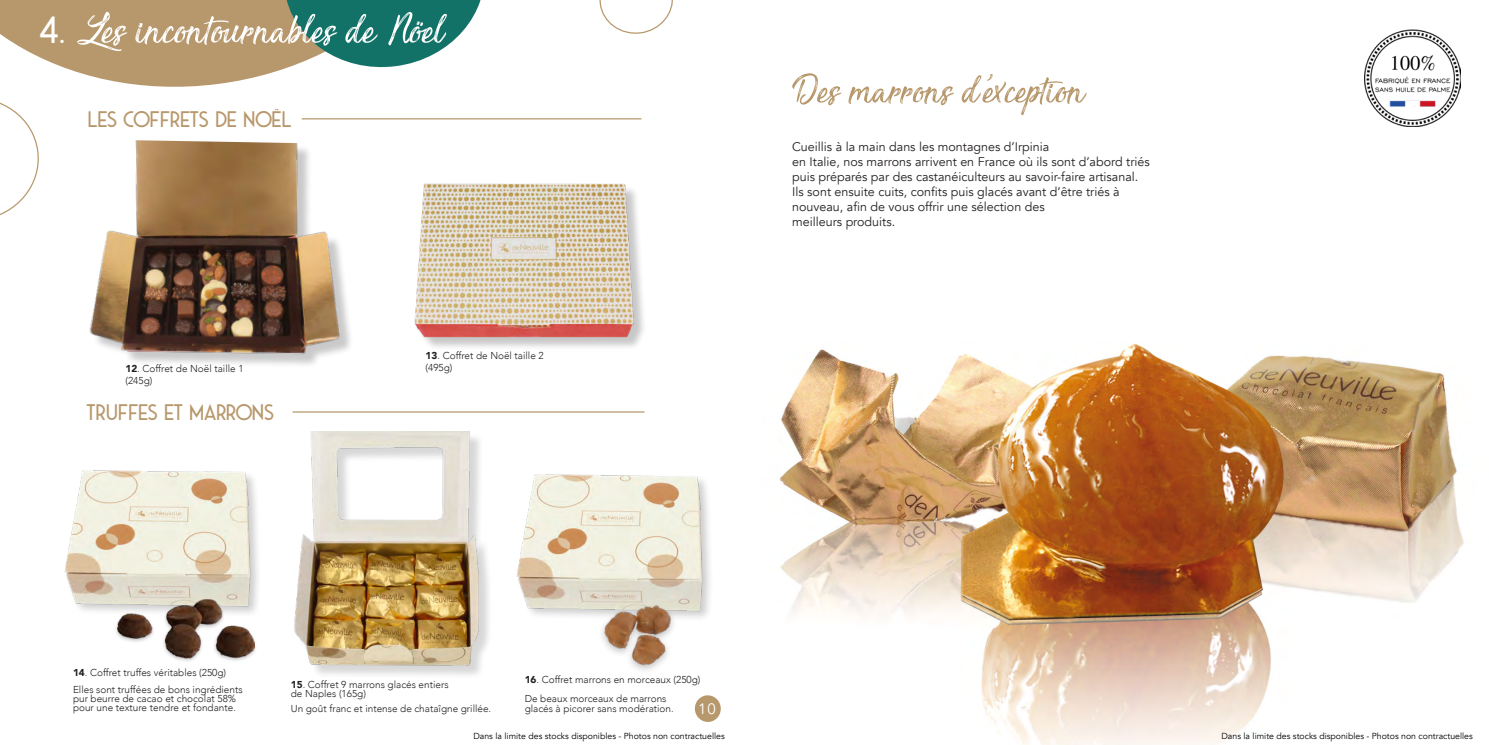
<style>
.page{position:relative;width:1489px;height:745px;background:#fff}
.page>*{position:absolute;margin:0;border:0;box-sizing:border-box;transform-origin:0 0}
.t1{font:54.12px "Sensations and Qualities";color:#fff}
.t2{font:51.25px "Sensations and Qualities";color:#b7986c}
.nom_BBC{font:22.5px "Saveur Sans Round";letter-spacing:-.03em;color:#b7986c}
.t3{font:15px "Avenir";color:#fff}
.t4{font:12.5px/15px "Avenir";color:#231f20}
.t5{font:300 10px "Avenir";color:#231f20}
.t6{font:8.75px "Avenir";color:#000001}
.s1{font-family:"Saveur Sans Round";font-size:37.88px}
.s2{font-weight:900}
</style>
<div class="page">
<img style="left:780px;top:126px;width:684px;height:618px">
<svg style="left:0;top:0;width:278px;height:87px;background:#c1a681"></svg>
<svg style="left:278px;top:0;width:203px;height:71px"></svg>
<img style="left:414px;top:183px;width:230px;height:164px">
<img style="left:89px;top:140px;width:260px;height:224px">
<img style="left:294px;top:431px;width:193px;height:244px">
<img style="left:64px;top:470px;width:194px;height:141px">
<div style="left:114px;top:597px;width:143px;height:65px;background:#231f20;opacity:.27"></div>
<img style="left:118px;top:599px;width:136px;height:58px">
<img style="left:477px;top:445px;width:233px;height:199px">
<img style="left:582px;top:586px;width:116px;height:85px">
<hr style="left:302px;top:118px;width:339px;height:1px;background:#b7986c">
<hr style="left:292px;top:411px;width:352px;height:1px;background:#b7986c">
<svg style="left:0;top:102px;width:39px;height:113px"></svg>
<img style="left:1364px;top:29px;width:96px;height:97px">
<svg style="left:694px;top:695px;width:27px;height:27px"></svg>
<svg style="left:599px;top:0;width:74px;height:34px"></svg>
<p class="t1" style="left:39px;top:4px;width:409px"><span class="s1">4.</span> Les incontournables de Nöel</p>
<p class="nom_BBC" style="left:87px;top:107px;width:206px">LES COFFRETS DE NOËL</p>
<p class="t5" style="left:425px;top:349px;width:120px"><span class="s2">13</span>. Coffret de Noël taille 2</p>
<p class="t5" style="left:125px;top:362px;width:120px"><span class="s2">12</span>. Coffret de Noël taille 1</p>
<p class="t5" style="left:425px;top:361px;width:28px">(495g)</p>
<p class="t5" style="left:125px;top:374px;width:28px">(245g)</p>
<p class="nom_BBC" style="left:86px;top:400px;width:190px">TRUFFES ET MARRONS</p>
<p class="t2" style="left:792px;top:65px;width:296px">Des marrons d’exception</p>
<p class="t4" style="left:792px;top:139px;width:259px">Cueillis à la main dans les montagnes d’Irpinia</p>
<p class="t4" style="left:792px;top:154px;width:359px">en Italie, nos marrons arrivent en France où ils sont d’abord triés puis préparés par des castanéiculteurs au savoir-faire artisanal.</p>
<p class="t4" style="left:792px;top:184px;width:329px">Ils sont ensuite cuits, confits puis glacés avant d’être triés à</p>
<p class="t4" style="left:792px;top:199px;width:254px">nouveau, afin de vous offrir une sélection des</p>
<p class="t4" style="left:792px;top:214px;width:104px">meilleurs produits.</p>
<p class="t5" style="left:73px;top:666px;width:155px"><span class="s2">14</span>. Coffret truffes véritables (250g)</p>
<p class="t5" style="left:73px;top:682px;width:171px">Elles sont truffées de bons ingrédients</p>
<p class="t5" style="left:73px;top:692px;width:164px">pur beurre de cacao et chocolat 58%</p>
<p class="t5" style="left:73px;top:701px;width:164px">pour une texture tendre et fondante.</p>
<p class="t5" style="left:524px;top:673px;width:177px"><span class="s2">16</span>. Coffret marrons en morceaux (250g)</p>
<p class="t5" style="left:524px;top:692px;width:143px">De beaux morceaux de marrons</p>
<p class="t5" style="left:524px;top:701px;width:150px">glacés à picorer sans modération.</p>
<p class="t3" style="left:698px;top:699px;width:19px">10</p>
<p class="t6" style="left:473px;top:730px;width:253px">Dans la limite des stocks disponibles - Photos non contractuelles</p>
<p class="t6" style="left:1221px;top:730px;width:253px">Dans la limite des stocks disponibles - Photos non contractuelles</p>
<p class="t5" style="left:291px;top:678px;width:159px"><span class="s2">15</span>. Coffret 9 marrons glacés entiers</p>
<p class="t5" style="left:291px;top:687px;width:77px">de Naples (165g)</p>
<p class="t5" style="left:291px;top:702px;width:202px">Un goût franc et intense de chataîgne grillée.</p>
</div>
